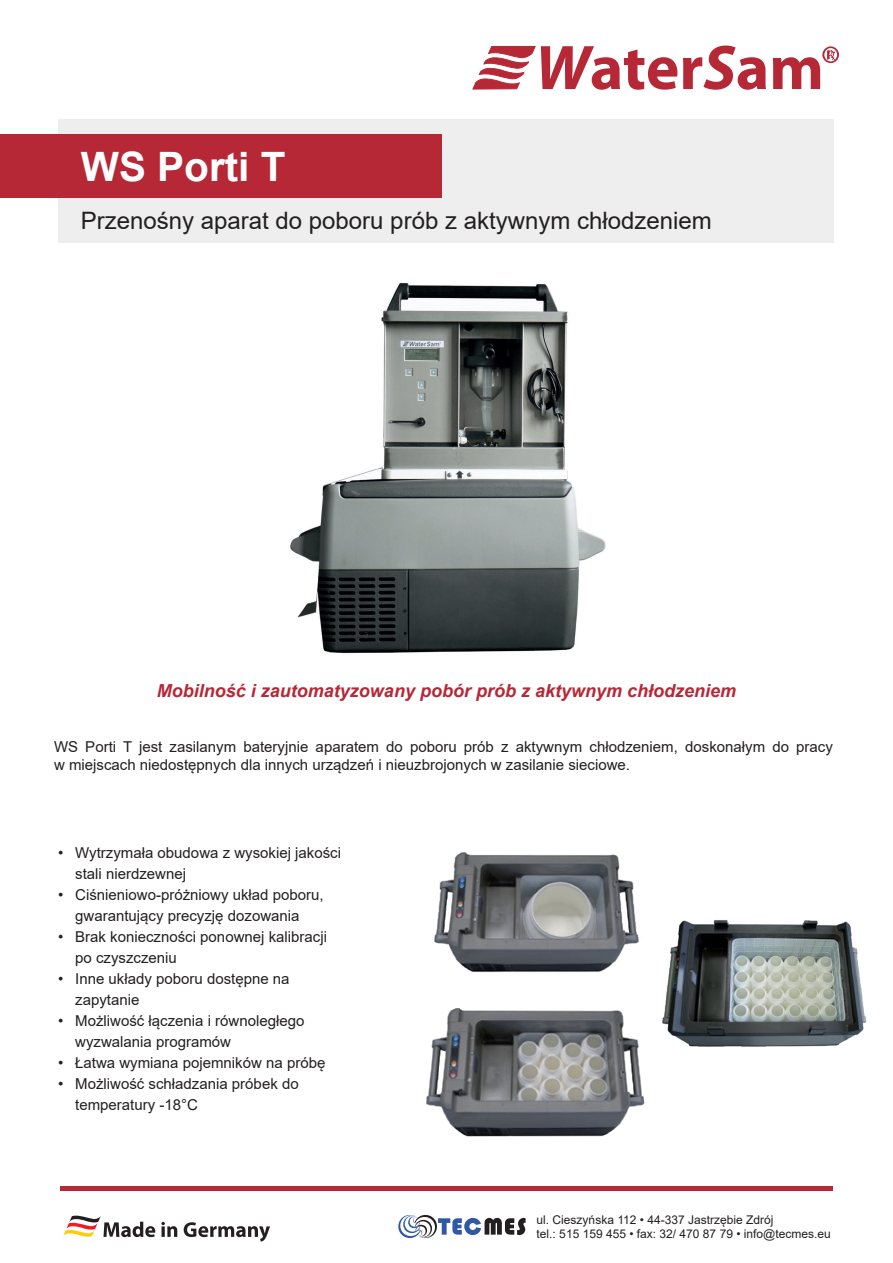
<style>
.page{position:relative;width:893px;height:1263px;background:#fff}
.page>*{position:absolute;margin:0;border:0;box-sizing:border-box;transform-origin:0 0}
.t1{font:700 40.5px "Arial";color:#fff}
.t2{font:24px "Arial";color:#231f20}
.t3{font:italic 700 18px "Arial";color:#b72837}
.t4{font:15px/21px "Arial";color:#231f20}
.t5{font:12px/14.4px "Arial";color:#231f20}
</style>
<div class="page">
<div style="left:59px;top:119px;width:775px;height:123px;background:#eeeeef"></div>
<div style="left:0;top:134px;width:441px;height:64px;background:#b72837"></div>
<svg style="left:683px;top:46px;width:83px;height:44px"></svg>
<svg style="left:472px;top:46px;width:205px;height:44px"></svg>
<svg style="left:773px;top:46px;width:66px;height:43px"></svg>
<hr style="left:60px;top:1186px;width:773px;height:4px;background:#b72837">
<svg style="left:63px;top:1215px;width:92px;height:23px"></svg>
<svg style="left:161px;top:1222px;width:16px;height:15px"></svg>
<svg style="left:184px;top:1222px;width:86px;height:19px"></svg>
<svg style="left:398px;top:1214px;width:128px;height:24px"></svg>
<img style="left:290px;top:282px;width:316px;height:372px">
<img style="left:665px;top:920px;width:201px;height:127px">
<img style="left:426px;top:1005px;width:254px;height:132px">
<img style="left:434px;top:852px;width:238px;height:123px">
<h1 class="t1" style="left:81px;top:138px;width:206px">WS Porti T</h1>
<h2 class="t2" style="left:81px;top:204px;width:632px">Przenośny aparat do poboru prób z aktywnym chłodzeniem</h2>
<p class="t3" style="left:157px;top:679px;width:581px">Mobilność i zautomatyzowany pobór prób z aktywnym chłodzeniem</p>
<p class="t4" style="left:54px;top:737px;width:780px;line-height:18px">WS Porti T jest zasilanym bateryjnie aparatem do poboru prób z aktywnym chłodzeniem, doskonałym do pracy w miejscach niedostępnych dla innych urządzeń i nieuzbrojonych w zasilanie sieciowe.</p>
<p class="t4" style="left:75px;top:842px;width:267px;text-indent:-17px">• Wytrzymała obudowa z wysokiej jakości stali nierdzewnej</p>
<p class="t4" style="left:58px;top:884px;width:267px;text-align:center">• Ciśnieniowo-próżniowy układ poboru, gwarantujący precyzję dozowania</p>
<p class="t4" style="left:75px;top:926px;width:253px;text-indent:-17px">• Brak konieczności ponownej kalibracji po czyszczeniu</p>
<p class="t4" style="left:75px;top:968px;width:216px;text-indent:-17px">• Inne układy poboru dostępne na zapytanie</p>
<p class="t4" style="left:75px;top:1010px;width:231px;text-indent:-17px">• Możliwość łączenia i równoległego wyzwalania programów</p>
<p class="t4" style="left:58px;top:1052px;width:269px">• Łatwa wymiana pojemników na próbę</p>
<p class="t4" style="left:75px;top:1073px;width:225px;text-indent:-17px">• Możliwość schładzania próbek do temperatury -18°C</p>
<p class="t5" style="left:537px;top:1212px;width:296px">ul. Cieszyńska 112 • 44-337 Jastrzębie Zdrój<br>tel.: 515 159 455 • fax: 32/ 470 87 79 • info@tecmes.eu</p>
</div>
